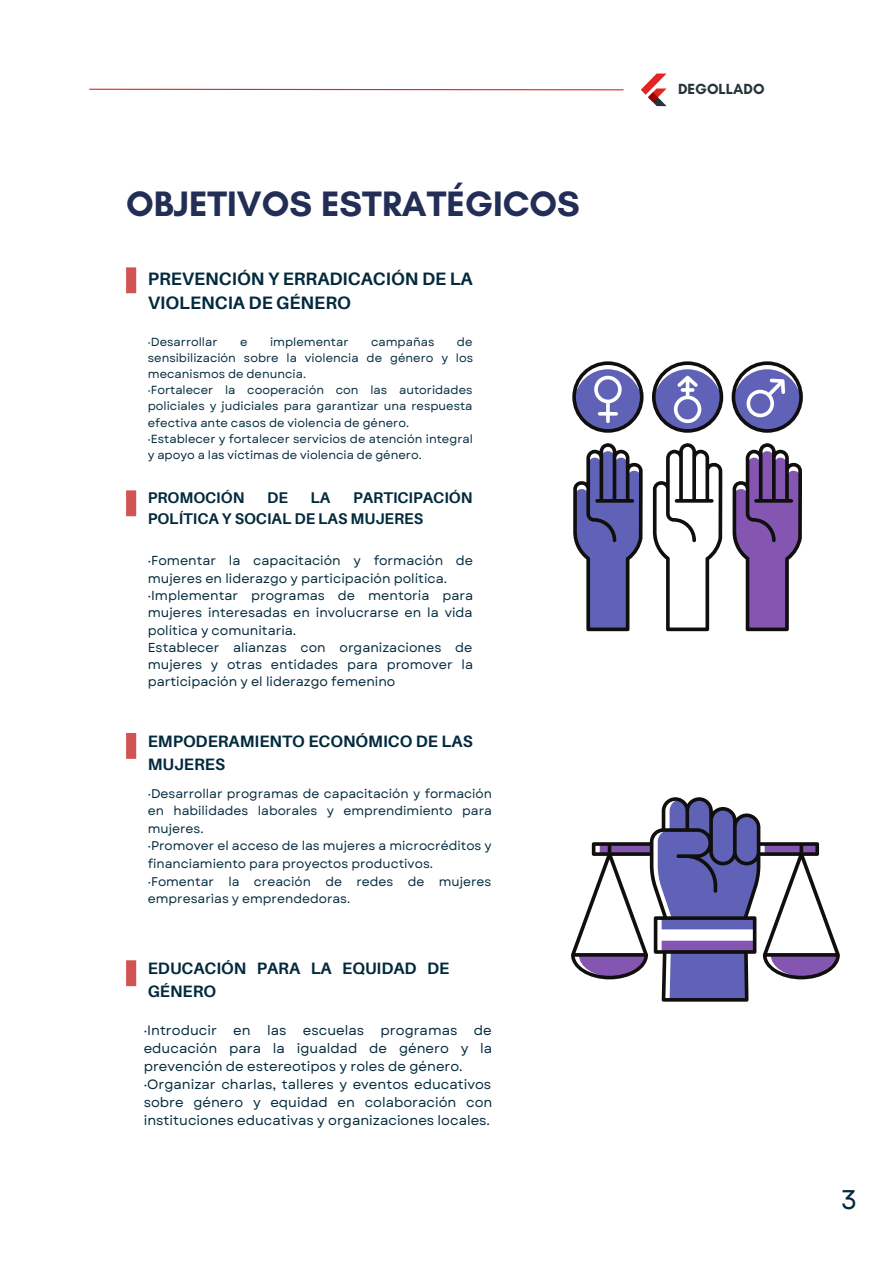
<style>
.page{position:relative;width:893px;height:1264px;background:#fff}
.page>*{position:absolute;margin:0;border:0;box-sizing:border-box;transform-origin:0 0}
.t1{font:700 36px "Glacial Indifference";color:#232e57}
.t2{font:27px "Garet";color:#022a3d}
.t3{font:700 18px/24.8px "Aileron";color:#022a3d}
.t4{font:700 16.5px/22.5px "Aileron";color:#022a3d}
.t5{font:700 15.45px/20.9px "Aileron";color:#022a3d}
.t6{font:700 15px "Glacial Indifference";color:#253439}
.t7{font:13.5px/18px "Garet";color:#022a3d;text-align:justify}
.t8{font:12.9px/17.2px "Garet";color:#022a3d;text-align:justify}
.t9{font:12.6px/17.5px "Garet";color:#022a3d}
.t10{font:11.7px/16.2px "Garet";color:#022a3d;text-align:justify}
</style>
<div class="page">
<div style="left:126px;top:267px;width:10px;height:26px;background:#d15353"></div>
<div style="left:126px;top:490px;width:10px;height:26px;background:#d15353"></div>
<div style="left:126px;top:733px;width:10px;height:25px;background:#d15353"></div>
<div style="left:126px;top:960px;width:10px;height:26px;background:#d15353"></div>
<svg style="left:640px;top:74px;width:26px;height:32px"></svg>
<svg style="left:89px;top:88px;width:535px;height:3px"></svg>
<svg style="left:571px;top:797px;width:268px;height:204px"></svg>
<svg style="left:572px;top:361px;width:230px;height:270px"></svg>
<p class="t1" style="left:126px;top:182px;width:455px">OBJETIVOS ESTRATÉGICOS</p>
<p class="t3" style="left:148px;top:266px;width:326px">PREVENCIÓN Y ERRADICACIÓN DE LA<br>VIOLENCIA DE GÉNERO</p>
<p class="t10" style="left:148px;top:333px;width:327px;text-indent:309px">de sensibilización sobre la violencia de género y los mecanismos de denuncia.</p>
<p class="t10" style="left:148px;top:382px;width:326px">·Fortalecer la cooperación con las autoridades policiales y judiciales para garantizar una respuesta efectiva ante casos de violencia de género.</p>
<p class="t10" style="left:148px;top:431px;width:326px">·Establecer y fortalecer servicios de atención integral y apoyo a las víctimas de violencia de género.</p>
<p class="t10" style="left:148px;top:333px;width:71px">·Desarrollar</p>
<p class="t10" style="left:240px;top:333px;width:9px">e</p>
<p class="t10" style="left:270px;top:333px;width:80px">implementar</p>
<p class="t10" style="left:371px;top:333px;width:65px">campañas</p>
<p class="t5" style="left:148px;top:487px;width:98px">PROMOCIÓN</p>
<p class="t5" style="left:267px;top:487px;width:22px">DE</p>
<p class="t5" style="left:310px;top:487px;width:21px">LA</p>
<p class="t5" style="left:148px;top:487px;width:326px;text-indent:205px">PARTICIPACIÓN<br>POLÍTICA Y SOCIAL DE LAS MUJERES</p>
<p class="t8" style="left:148px;top:552px;width:327px">·Fomentar la capacitación y formación de mujeres en liderazgo y participación política.</p>
<p class="t8" style="left:148px;top:587px;width:327px">·Implementar programas de mentoría para mujeres interesadas en involucrarse en la vida política y comunitaria.</p>
<p class="t8" style="left:148px;top:638px;width:327px">Establecer alianzas con organizaciones de mujeres y otras entidades para promover la participación y el liderazgo femenino</p>
<p class="t4" style="left:148px;top:729px;width:326px">EMPODERAMIENTO ECONÓMICO DE LAS<br>MUJERES</p>
<p class="t9" style="left:148px;top:784px;width:346px;text-align:justify">·Desarrollar programas de capacitación y formación en habilidades laborales y emprendimiento para mujeres.</p>
<p class="t9" style="left:148px;top:837px;width:345px">·Promover el acceso de las mujeres a microcréditos y financiamiento para proyectos productivos.</p>
<p class="t9" style="left:148px;top:872px;width:345px">·Fomentar la creación de redes de mujeres empresarias y emprendedoras.</p>
<p class="t4" style="left:148px;top:957px;width:303px">EDUCACIÓN PARA LA EQUIDAD DE<br>GÉNERO</p>
<p class="t7" style="left:144px;top:1021px;width:350px">·Introducir en las escuelas programas de educación para la igualdad de género y la prevención de estereotipos y roles de género.</p>
<p class="t7" style="left:144px;top:1075px;width:350px">·Organizar charlas, talleres y eventos educativos sobre género y equidad en colaboración con instituciones educativas y organizaciones locales.</p>
<p class="t6" style="left:678px;top:80px;width:88px">DEGOLLADO</p>
<p class="t2" style="left:840px;top:1180px;width:18px">3</p>
</div>
